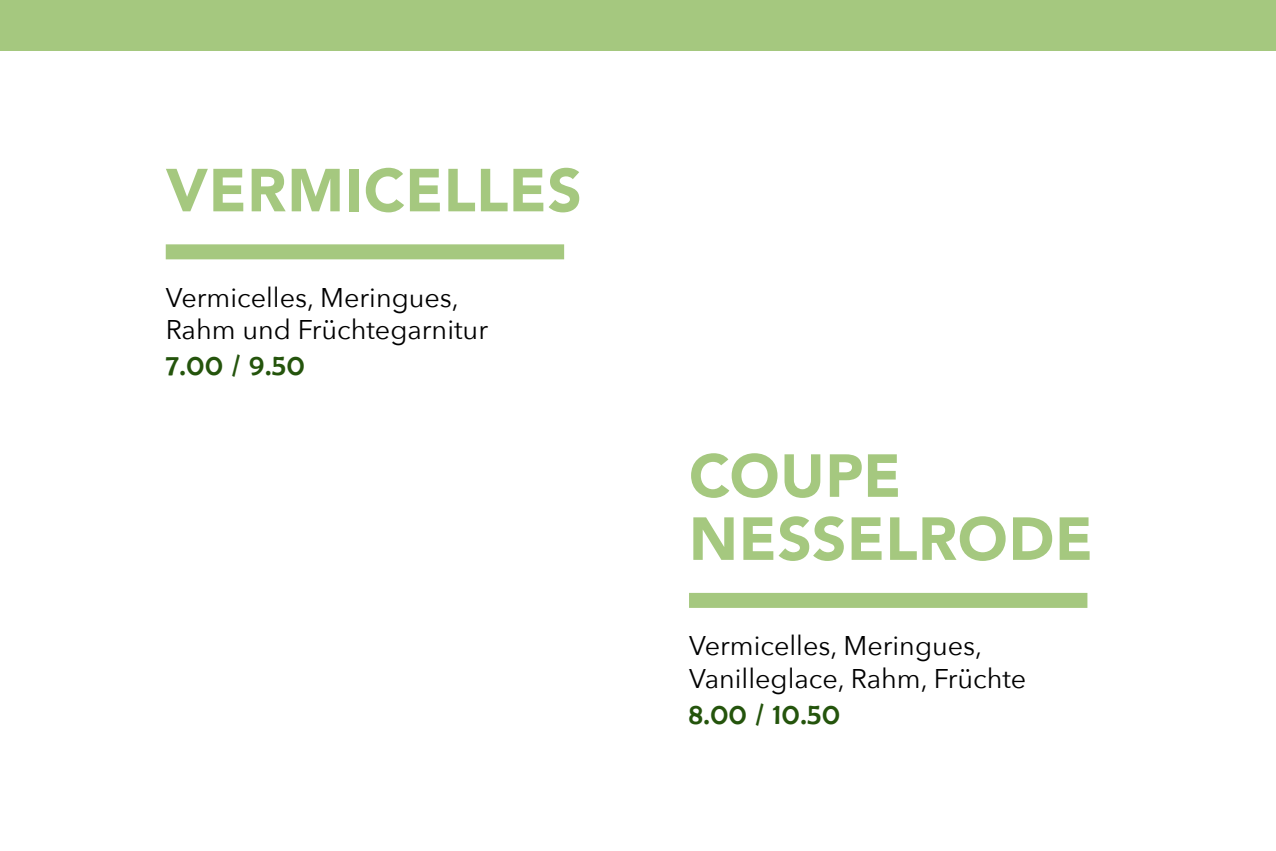
<style>
.page{position:relative;width:1276px;height:851px;background:#fff}
.page>*{position:absolute;margin:0;border:0;box-sizing:border-box;transform-origin:0 0}
.t1{font:900 60px/63px "Avenir LT Std";letter-spacing:.01em;color:#a5c87f}
.t2{font:30px "Berlin Sans FB";letter-spacing:.02em;color:#24540c}
.t3{font:27px/32.4px "Avenir Next";color:#000}
</style>
<div class="page">
<div style="left:166px;top:244px;width:398px;height:15px;background:#a5c87f"></div>
<div style="left:689px;top:592px;width:398px;height:15px;background:#a5c87f"></div>
<div style="left:0;top:0;width:1276px;height:51px;background:#a5c87f"></div>
<h1 class="t1" style="left:166px;top:159px;width:418px">VERMICELLES</h1>
<p class="t3" style="left:166px;top:280px;width:324px">Vermicelles, Meringues,<br>Rahm und Früchtegarnitur</p>
<p class="t2" style="left:166px;top:348px;width:141px">7.00 / 9.50</p>
<h1 class="t1" style="left:689px;top:444px;width:405px">COUPE<br>NESSELRODE</h1>
<p class="t3" style="left:689px;top:628px;width:339px">Vermicelles, Meringues,<br>Vanilleglace, Rahm, Früchte</p>
<p class="t2" style="left:689px;top:696px;width:153px">8.00 / 10.50</p>
</div>
